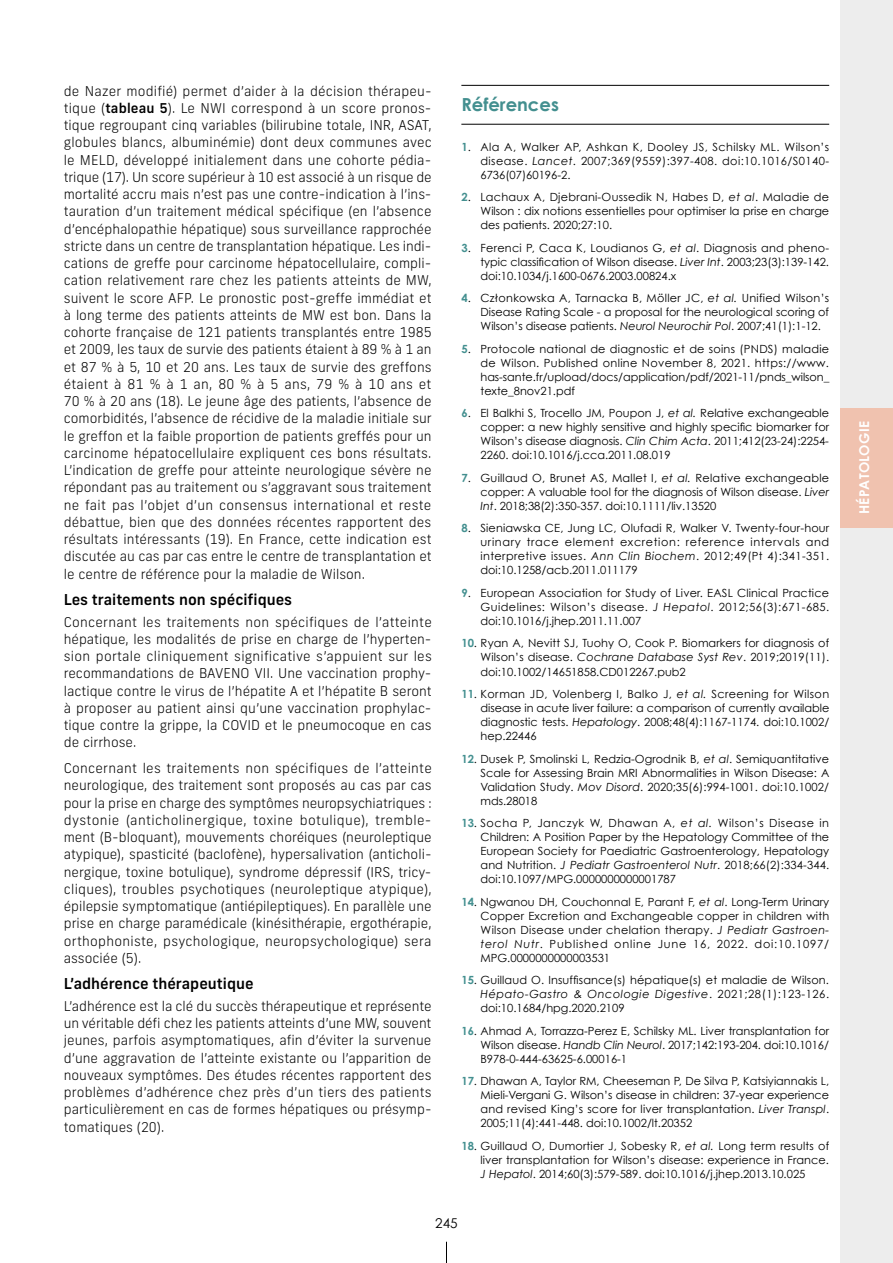
<style>
.page{position:relative;width:893px;height:1263px;background:#fff}
.page>*{position:absolute;margin:0;border:0;box-sizing:border-box;transform-origin:0 0}
.t1{font:700 18px "Century Gothic";color:#438f8f}
.t2{font:500 15px "New Frank";color:#000}
.t3{font:300 13.5px/17.2px "New Frank";color:#000;text-align:justify}
.t4{font:700 13.5px "Century Gothic";letter-spacing:.02em;color:#fff}
.t5{font:13.5px "Century Gothic";color:#000}
.t6{font:11.25px/14px "Century Gothic";color:#000;text-align:justify}
.s1{font-weight:500}
.s2{font-weight:700;color:#438f8f}
.s3{font-style:italic}
</style>
<div class="page">
<div style="left:840px;top:0;width:53px;height:1263px;background:#ededed"></div>
<svg style="left:446px;top:1242px;width:1px;height:21px"></svg>
<div style="left:840px;top:408px;width:53px;height:119px;background:#f0c2af"></div>
<hr style="left:461px;top:85px;width:368px;height:1px;background:#000">
<hr style="left:461px;top:124px;width:368px;height:1px;background:#000">
<p class="t3" style="left:64px;top:82px;width:370px">de Nazer modifié) permet d’aider à la décision thérapeu&shy;tique (<span class="s1">tableau 5</span>). Le NWI correspond à un score pronos&shy;tique regroupant cinq variables (bilirubine totale, INR, ASAT, globules blancs, albuminémie) dont deux communes avec le MELD, développé initialement dans une cohorte pédia&shy;trique (17). Un score supérieur à 10 est associé à un risque de mortalité accru mais n’est pas une contre-indication à l’ins&shy;tauration d’un traitement médical spécifique (en l’absence d’encéphalopathie hépatique) sous surveillance rapprochée stricte dans un centre de transplantation hépatique. Les indi&shy;cations de greffe pour carcinome hépatocellulaire, compli&shy;cation relativement rare chez les patients atteints de MW, suivent le score AFP. Le pronostic post-greffe immédiat et à long terme des patients atteints de MW est bon. Dans la cohorte française de 121 patients transplantés entre 1985 et 2009, les taux de survie des patients étaient à 89 % à 1 an et 87 % à 5, 10 et 20 ans. Les taux de survie des greffons étaient à 81 % à 1 an, 80 % à 5 ans, 79 % à 10 ans et 70 % à 20 ans (18). Le jeune âge des patients, l’absence de comorbidités, l’absence de récidive de la maladie initiale sur le greffon et la faible proportion de patients greffés pour un carcinome hépatocellulaire expliquent ces bons résultats.<br>L’indication de greffe pour atteinte neurologique sévère ne répondant pas au traitement ou s’aggravant sous traitement ne fait pas l’objet d’un consensus international et reste débattue, bien que des données récentes rapportent des résultats intéressants (19). En France, cette indication est discutée au cas par cas entre le centre de transplantation et le centre de référence pour la maladie de Wilson.</p>
<h2 class="t2" style="left:64px;top:590px;width:230px">Les traitements non spécifiques</h2>
<p class="t3" style="left:64px;top:613px;width:370px">Concernant les traitements non spécifiques de l’atteinte hépatique, les modalités de prise en charge de l’hyperten&shy;sion portale cliniquement significative s’appuient sur les recommandations de BAVENO VII. Une vaccination prophy&shy;lactique contre le virus de l’hépatite A et l’hépatite B seront à proposer au patient ainsi qu’une vaccination prophylac&shy;tique contre la grippe, la COVID et le pneumocoque en cas de cirrhose.</p>
<p class="t3" style="left:64px;top:760px;width:370px">Concernant les traitements non spécifiques de l’atteinte neurologique, des traitement sont proposés au cas par cas pour la prise en charge des symptômes neuropsychiatriques : dystonie (anticholinergique, toxine botulique), tremble&shy;ment (B-bloquant), mouvements choréiques (neuroleptique atypique), spasticité (baclofène), hypersalivation (anticholi&shy;nergique, toxine botulique), syndrome dépressif (IRS, tricy&shy;cliques), troubles psychotiques (neuroleptique atypique), épilepsie symptomatique (antiépileptiques). En parallèle une prise en charge paramédicale (kinésithérapie, ergothérapie, orthophoniste, psychologique, neuropsychologique) sera associée (5).</p>
<h2 class="t2" style="left:64px;top:974px;width:191px">L’adhérence thérapeutique</h2>
<p class="t3" style="left:64px;top:997px;width:369px">L’adhérence est la clé du succès thérapeutique et représente un véritable défi chez les patients atteints d’une MW, souvent jeunes, parfois asymptomatiques, afin d’éviter la survenue d’une aggravation de l’atteinte existante ou l’apparition de nouveaux symptômes. Des études récentes rapportent des problèmes d’adhérence chez près d’un tiers des patients particulièrement en cas de formes hépatiques ou présymp&shy;tomatiques (20).</p>
<h1 class="t1" style="left:461px;top:91px;width:99px">Références</h1>
<p class="t6" style="left:480px;top:139px;width:350px;text-indent:-19px"><span class="s2">1</span>. Ala A, Walker AP, Ashkan K, Dooley JS, Schilsky ML. Wilson’s disease. <span class="s3">Lancet</span>. 2007;369(9559):397-408. doi:10.1016/S0140- 6736(07)60196-2.</p>
<p class="t6" style="left:480px;top:190px;width:350px;text-indent:-19px"><span class="s2">2</span>. Lachaux A, Djebrani-Oussedik N, Habes D, <span class="s3">et al</span>. Maladie de Wilson : dix notions essentielles pour optimiser la prise en charge des patients. 2020;27:10.</p>
<p class="t6" style="left:480px;top:241px;width:350px;text-indent:-19px"><span class="s2">3</span>. Ferenci P, Caca K, Loudianos G, <span class="s3">et al</span>. Diagnosis and pheno&shy;typic classification of Wilson disease. <span class="s3">Liver Int</span>. 2003;23(3):139-142. doi:10.1034/j.1600-0676.2003.00824.x</p>
<p class="t6" style="left:480px;top:291px;width:350px;text-indent:-19px"><span class="s2">4</span>. Członkowska A, Tarnacka B, Möller JC, <span class="s3">et al.</span> Unified Wilson’s Disease Rating Scale - a proposal for the neurological scoring of Wilson’s disease patients. <span class="s3">Neurol Neurochir Pol</span>. 2007;41(1):1-12.</p>
<p class="t6" style="left:480px;top:342px;width:350px;text-indent:-19px"><span class="s2">5</span>. Protocole national de diagnostic et de soins (PNDS) maladie de Wilson. Published online November 8, 2021. https://www. has-sante.fr/upload/docs/application/pdf/2021-11/pnds_wilson_ texte_8nov21.pdf</p>
<p class="t6" style="left:480px;top:406px;width:350px;text-indent:-19px"><span class="s2">6</span>. El Balkhi S, Trocello JM, Poupon J, <span class="s3">et al.</span> Relative exchangeable copper: a new highly sensitive and highly specific biomarker for Wilson’s disease diagnosis. <span class="s3">Clin Chim Acta</span>. 2011;412(23-24):2254- 2260. doi:10.1016/j.cca.2011.08.019</p>
<p class="t6" style="left:480px;top:471px;width:350px;text-indent:-19px"><span class="s2">7</span>. Guillaud O, Brunet AS, Mallet I, <span class="s3">et al.</span> Relative exchangeable copper: A valuable tool for the diagnosis of Wilson disease. <span class="s3">Liver Int</span>. 2018;38(2):350-357. doi:10.1111/liv.13520</p>
<p class="t6" style="left:480px;top:521px;width:350px;text-indent:-19px"><span class="s2">8</span>. Sieniawska CE, Jung LC, Olufadi R, Walker V. Twenty-four-hour urinary trace element excretion: reference intervals and interpretive issues. <span class="s3">Ann Clin Biochem</span>. 2012;49(Pt 4):341-351. doi:10.1258/acb.2011.011179</p>
<p class="t6" style="left:480px;top:586px;width:350px;text-indent:-19px"><span class="s2">9</span>. European Association for Study of Liver. EASL Clinical Practice Guidelines: Wilson’s disease. <span class="s3">J Hepatol</span>. 2012;56(3):671-685. doi:10.1016/j.jhep.2011.11.007</p>
<p class="t6" style="left:480px;top:636px;width:350px;text-indent:-19px"><span class="s2">10</span>. Ryan A, Nevitt SJ, Tuohy O, Cook P. Biomarkers for diagnosis of Wilson’s disease. <span class="s3">Cochrane Database Syst Rev</span>. 2019;2019(11). doi:10.1002/14651858.CD012267.pub2</p>
<p class="t6" style="left:480px;top:687px;width:350px;text-indent:-19px"><span class="s2">11</span>. Korman JD, Volenberg I, Balko J, <span class="s3">et al.</span> Screening for Wilson disease in acute liver failure: a comparison of currently available diagnostic tests. <span class="s3">Hepatology</span>. 2008;48(4):1167-1174. doi:10.1002/ hep.22446</p>
<p class="t6" style="left:480px;top:751px;width:350px;text-indent:-19px"><span class="s2">12</span>. Dusek P, Smolinski L, Redzia-Ogrodnik B, <span class="s3">et al</span>. Semiquantitative Scale for Assessing Brain MRI Abnormalities in Wilson Disease: A Validation Study. <span class="s3">Mov Disord</span>. 2020;35(6):994-1001. doi:10.1002/ mds.28018</p>
<p class="t6" style="left:480px;top:816px;width:350px;text-indent:-19px"><span class="s2">13</span>. Socha P, Janczyk W, Dhawan A, <span class="s3">et al.</span> Wilson’s Disease in Children: A Position Paper by the Hepatology Committee of the European Society for Paediatric Gastroenterology, Hepatology and Nutrition. <span class="s3">J Pediatr Gastroenterol Nutr</span>. 2018;66(2):334-344. doi:10.1097/MPG.0000000000001787</p>
<p class="t6" style="left:480px;top:894px;width:350px;text-indent:-19px"><span class="s2">14</span>. Ngwanou DH, Couchonnal E, Parant F, <span class="s3">et al</span>. Long-Term Urinary Copper Excretion and Exchangeable copper in children with Wilson Disease under chelation therapy. <span class="s3">J Pediatr Gastroen&shy;terol Nutr</span>. Published online June 16, 2022. doi:10.1097/ MPG.0000000000003531</p>
<p class="t6" style="left:480px;top:973px;width:350px;text-indent:-19px"><span class="s2">15</span>. Guillaud O. Insuffisance(s) hépatique(s) et maladie de Wilson.<br><span class="s3">Hépato-Gastro &amp; Oncologie Digestive</span>. 2021;28(1):123-126. doi:10.1684/hpg.2020.2109</p>
<p class="t6" style="left:480px;top:1023px;width:350px;text-indent:-19px"><span class="s2">16</span>. Ahmad A, Torrazza-Perez E, Schilsky ML. Liver transplantation for Wilson disease. <span class="s3">Handb Clin Neurol</span>. 2017;142:193-204. doi:10.1016/ B978-0-444-63625-6.00016-1</p>
<p class="t6" style="left:480px;top:1074px;width:350px;text-indent:-19px"><span class="s2">17</span>. Dhawan A, Taylor RM, Cheeseman P, De Silva P, Katsiyiannakis L, Mieli-Vergani G. Wilson’s disease in children: 37-year experience and revised King’s score for liver transplantation. <span class="s3">Liver Transpl</span>.<br>2005;11(4):441-448. doi:10.1002/lt.20352</p>
<p class="t6" style="left:480px;top:1138px;width:350px;text-indent:-19px"><span class="s2">18</span>. Guillaud O, Dumortier J, Sobesky R, <span class="s3">et al.</span> Long term results of liver transplantation for Wilson’s disease: experience in France.<br><span class="s3">J Hepatol</span>. 2014;60(3):579-589. doi:10.1016/j.jhep.2013.10.025</p>
<p class="t5" style="left:435px;top:1214px;width:24px">245</p>
<p class="t4" style="left:854px;top:514px;width:94px;rotate:-90deg">HÉPATOLOGIE</p>
</div>
